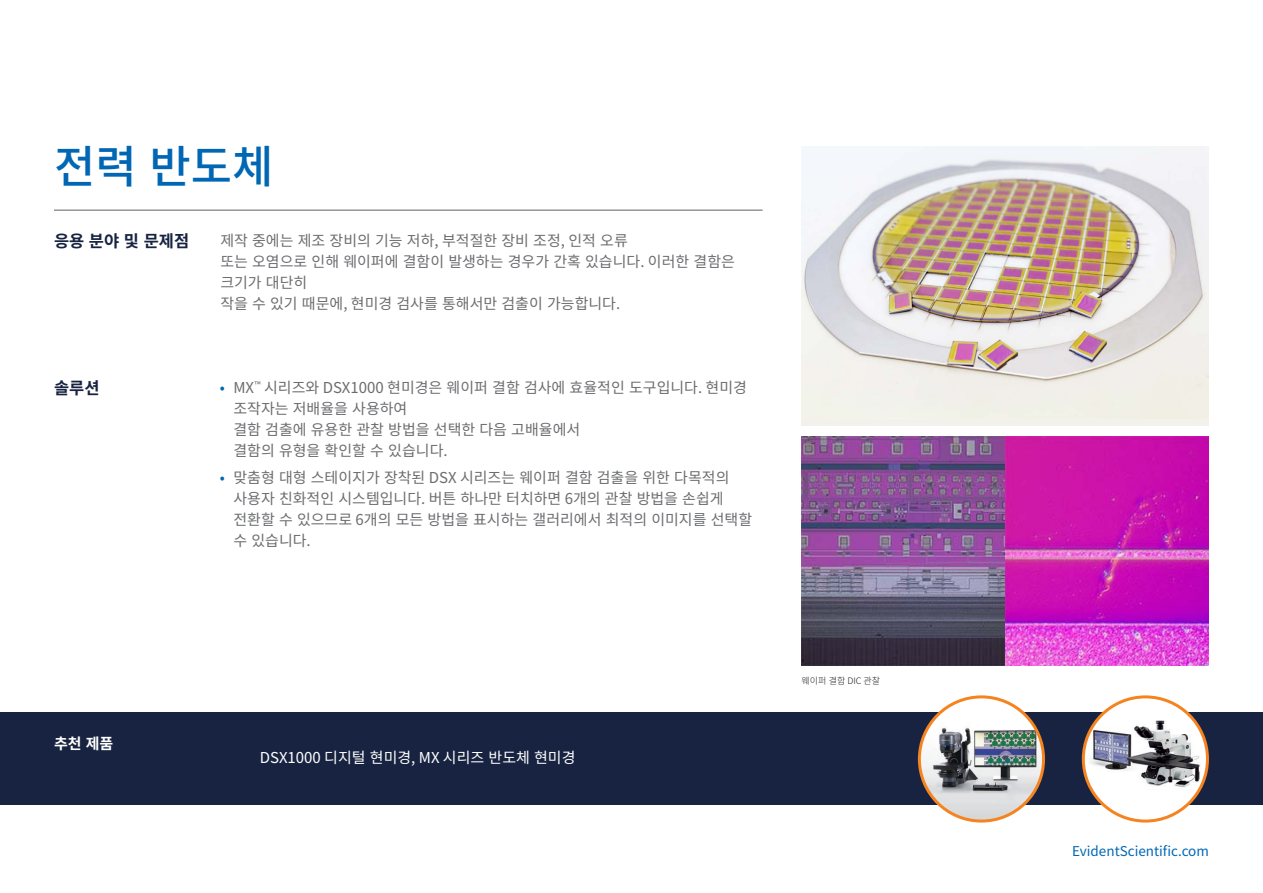
<style>
.page{position:relative;width:1263px;height:893px;background:#fff}
.page>*{position:absolute;margin:0;border:0;box-sizing:border-box;transform-origin:0 0}
.t1{font:500 45px "Noto Sans KR";color:#0167b4}
.t2{font:700 16.5px "Noto Sans KR";color:#172340}
.t3{font:15px/21px "Noto Sans KR";color:#6c6d70}
.t4{font:15px "Noto Sans KR";color:#fff}
.t5{font:700 15px "Noto Sans KR";color:#fff}
.t6{font:13.5px "Noto Sans KR";color:#0167b4}
.t7{font:300 9px "Noto Sans KR";color:#231f20}
.s1{color:#0167b4}
</style>
<div class="page">
<img style="left:801px;top:437px;width:408px;height:229px">
<div style="left:0;top:713px;width:1263px;height:92px;background:#172340"></div>
<div style="left:801px;top:147px;width:408px;height:279px;background:#f2f1ec"></div>
<img style="left:801px;top:147px;width:408px;height:240px">
<div style="left:1083px;top:697px;width:124px;height:124px;background:#fff;border-radius:50%"></div>
<img style="left:1083px;top:720px;width:124px;height:83px">
<div style="left:1082px;top:695px;width:127px;height:127px;border:3px solid #f58420;border-radius:50%"></div>
<hr style="left:54px;top:209px;width:708px;height:2px;background:#939598">
<img style="left:919px;top:697px;width:124px;height:124px;border-radius:62px">
<div style="left:918px;top:695px;width:127px;height:127px;border:3px solid #f58420;border-radius:50%"></div>
<h1 class="t1" style="left:54px;top:141px;width:221px">전력 반도체</h1>
<p class="t2" style="left:54px;top:232px;width:137px">응용 분야 및 문제점</p>
<p class="t2" style="left:54px;top:379px;width:47px">솔루션</p>
<p class="t3" style="left:220px;top:230px;width:516px">제작 중에는 제조 장비의 기능 저하, 부적절한 장비 조정, 인적 오류<br>또는 오염으로 인해 웨이퍼에 결함이 발생하는 경우가 간혹 있습니다. 이러한 결함은 크기가 대단히<br>작을 수 있기 때문에, 현미경 검사를 통해서만 검출이 가능합니다.</p>
<p class="t3" style="left:233px;top:378px;width:515px;text-indent:-14px"><span class="s1">•</span> MX<sup>™</sup> 시리즈와 DSX1000 현미경은 웨이퍼 결함 검사에 효율적인 도구입니다. 현미경 조작자는 저배율을 사용하여<br>결함 검출에 유용한 관찰 방법을 선택한 다음 고배율에서<br>결함의 유형을 확인할 수 있습니다.</p>
<p class="t3" style="left:233px;top:467px;width:520px;text-indent:-14px"><span class="s1">•</span> 맞춤형 대형 스테이지가 장착된 DSX 시리즈는 웨이퍼 결함 검출을 위한 다목적의 사용자 친화적인 시스템입니다. 버튼 하나만 터치하면 6개의 관찰 방법을 손쉽게 전환할 수 있으므로 6개의 모든 방법을 표시하는 갤러리에서 최적의 이미지를 선택할 수 있습니다.</p>
<p class="t5" style="left:54px;top:735px;width:61px">추천 제품</p>
<p class="t4" style="left:260px;top:749px;width:317px">DSX1000 디지털 현미경, MX 시리즈 반도체 현미경</p>
<p class="t7" style="left:801px;top:675px;width:80px">웨이퍼 결함 DIC 관찰</p>
<p class="t6" style="left:1072px;top:844px;width:138px">EvidentScientific.com</p>
</div>
